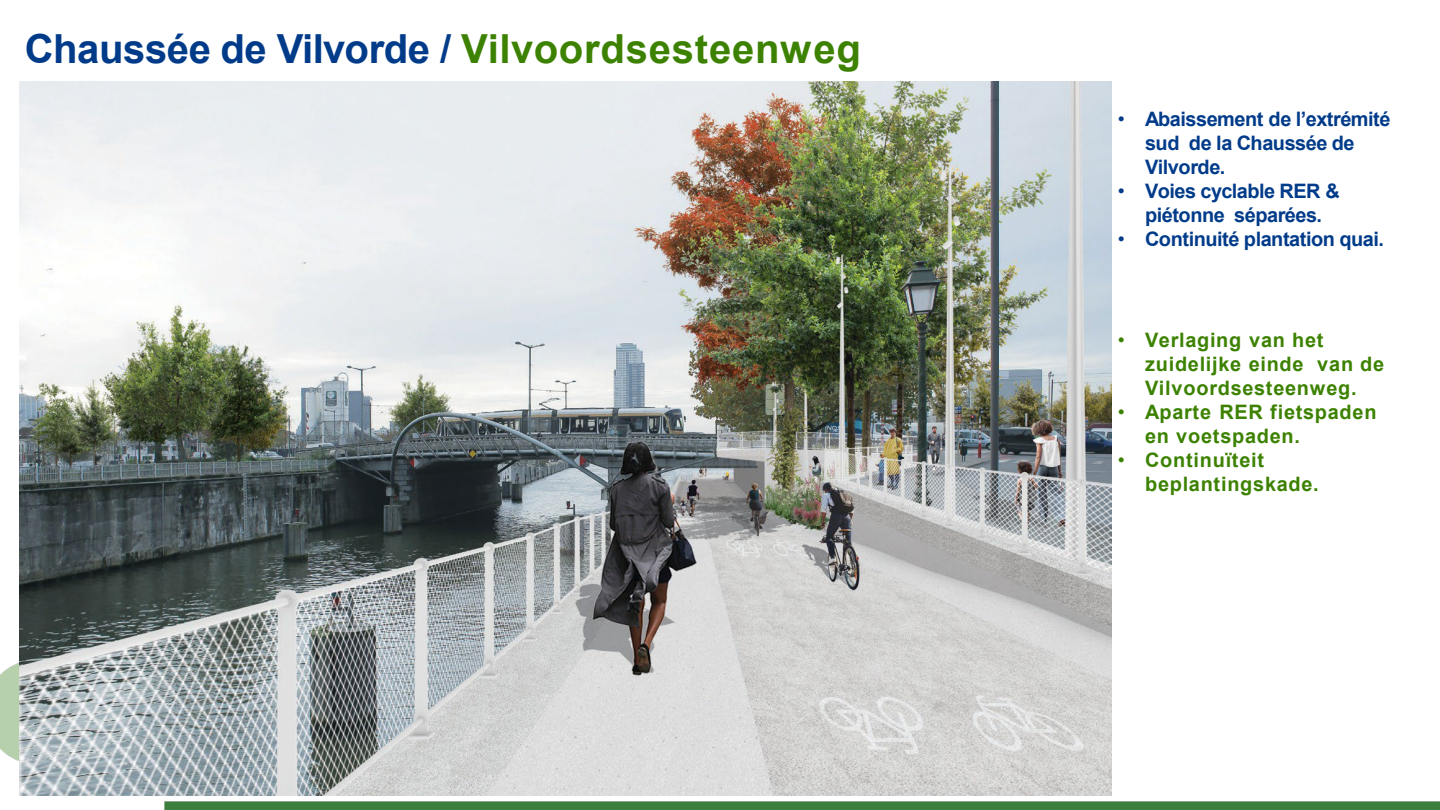
<style>
.page{position:relative;width:1440px;height:810px;background:#fff}
.page>*{position:absolute;margin:0;border:0;box-sizing:border-box;transform-origin:0 0}
.t1{font:700 40px "Arial";color:#003b8a}
.t2{font:700 20px/24px "Arial";letter-spacing:.035em;color:#3c8200}
.t3{font:700 20px/24px "Arial";letter-spacing:-.025em;color:#003b8a}
.s1{color:#3c8200}
.s2{font-weight:400}
</style>
<div class="page">
<img style="left:0;top:81px;width:1440px;height:729px">
<div style="left:1353px;top:751px;width:52px;height:46px;background:#fff"></div>
<img style="left:20px;top:81px;width:1092px;height:714px">
<p class="t1" style="left:25px;top:21px;width:838px">Chaussée de Vilvorde / <span class="s1">Vilvoordsesteenweg</span></p>
<p class="t3" style="left:1145px;top:108px;width:247px;text-indent:-27px"><span class="s2">•</span> Abaissement de l’extrémité sud de la Chaussée de<br>Vilvorde.</p>
<p class="t3" style="left:1118px;top:180px;width:223px;text-align:center"><span class="s2">•</span> Voies cyclable RER &amp; piétonne séparées.</p>
<p class="t3" style="left:1118px;top:228px;width:268px"><span class="s2">•</span> Continuité plantation quai.</p>
<p class="t2" style="left:1145px;top:328px;width:241px;text-indent:-27px"><span class="s2">•</span> Verlaging van het zuidelijke einde van de<br>Vilvoordsesteenweg.</p>
<p class="t2" style="left:1145px;top:400px;width:233px;text-indent:-27px"><span class="s2">•</span> Aparte RER fietspaden en voetspaden.</p>
<p class="t2" style="left:1145px;top:448px;width:175px;text-indent:-27px"><span class="s2">•</span> Continuïteit beplantingskade.</p>
</div>
